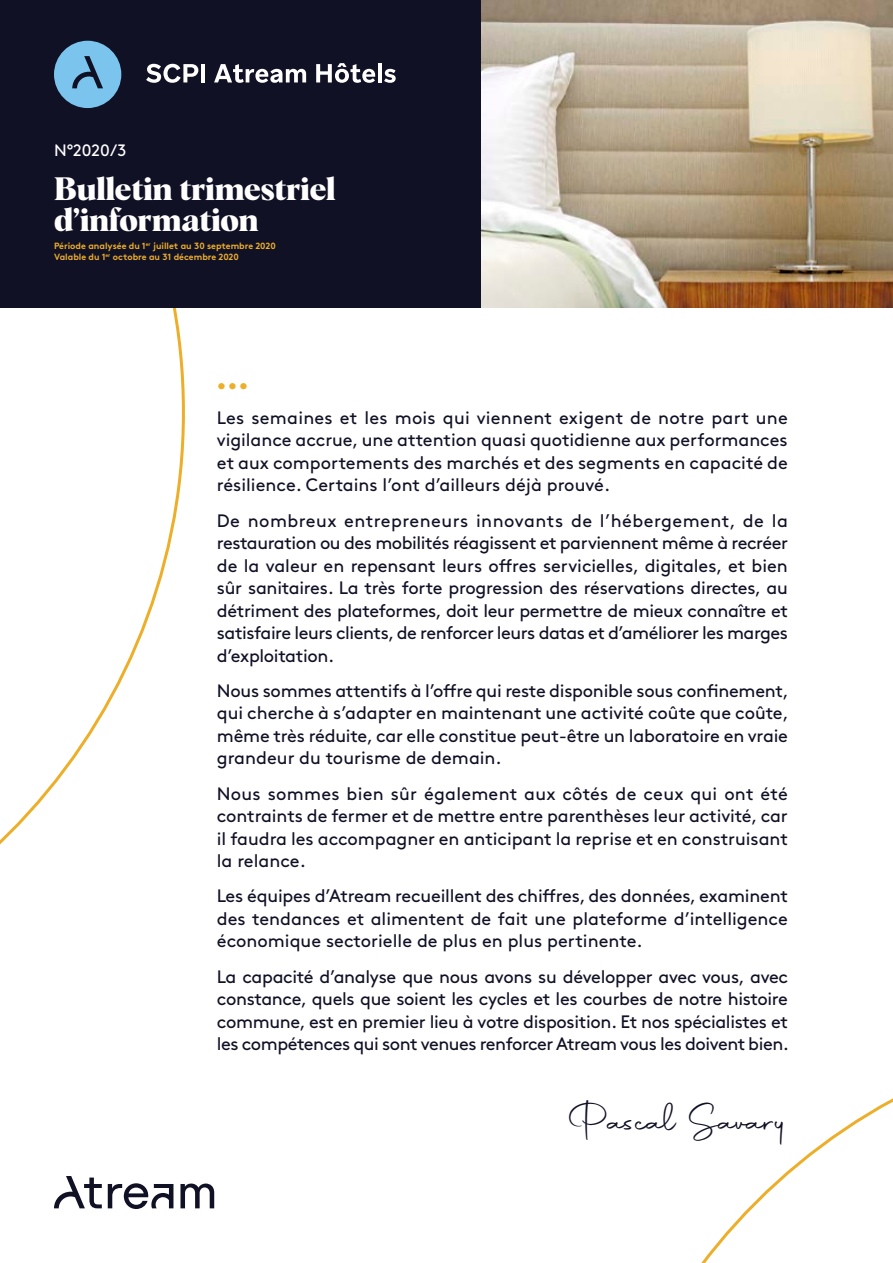
<style>
.page{position:relative;width:893px;height:1263px;background:#fff}
.page>*{position:absolute;margin:0;border:0;box-sizing:border-box;transform-origin:0 0}
.t1{font:41.4px "Autography";color:#111126}
.t2{font:700 34.5px "Albra";color:#edae2a}
.t3{font:700 31.8px/30.9px "Albra";color:#fff}
.t4{font:18px/22.5px "Brown";letter-spacing:-.005em;color:#111126;text-align:justify}
.t5{font:16.5px "Brown";color:#fff}
.t6{font:700 9px "Brown";color:#edae2a}
</style>
<div class="page">
<svg style="left:0;top:308px;width:185px;height:537px"></svg>
<img style="left:480px;top:0;width:413px;height:308px">
<div style="left:0;top:0;width:480px;height:308px;background:#111126"></div>
<svg style="left:54px;top:1176px;width:48px;height:32px"></svg>
<svg style="left:180px;top:1183px;width:34px;height:25px"></svg>
<svg style="left:108px;top:1183px;width:65px;height:26px"></svg>
<svg style="left:146px;top:64px;width:52px;height:19px"></svg>
<hr style="left:201px;top:64px;width:4px;height:18px;background:#fff">
<svg style="left:214px;top:64px;width:92px;height:19px"></svg>
<svg style="left:316px;top:63px;width:59px;height:20px"></svg>
<hr style="left:378px;top:63px;width:4px;height:19px;background:#fff">
<svg style="left:384px;top:69px;width:12px;height:14px"></svg>
<div style="left:54px;top:41px;width:67px;height:67px;background:#7ac4ee;border-radius:50%"></div>
<svg style="left:72px;top:56px;width:31px;height:32px"></svg>
<svg style="left:701px;top:1098px;width:192px;height:165px"></svg>
<p class="t5" style="left:54px;top:138px;width:74px">N°2020/3</p>
<p class="t3" style="left:54px;top:172px;width:283px">Bulletin trimestriel d’information</p>
<p class="t6" style="left:54px;top:238px;width:223px">Période analysée du 1<sup>er</sup> juillet au 30 septembre 2020</p>
<p class="t6" style="left:54px;top:249px;width:186px">Valable du 1<sup>er</sup> octobre au 31 décembre 2020</p>
<p class="t2" style="left:217px;top:351px;width:33px">...</p>
<p class="t4" style="left:217px;top:405px;width:573px">Les semaines et les mois qui viennent exigent de notre part une vigilance accrue, une attention quasi quotidienne aux performances et aux comportements des marchés et des segments en capacité de résilience. Certains l’ont d’ailleurs déjà prouvé.</p>
<p class="t4" style="left:217px;top:508px;width:573px">De nombreux entrepreneurs innovants de l’hébergement, de la restauration ou des mobilités réagissent et parviennent même à recréer de la valeur en repensant leurs offres servicielles, digitales, et bien sûr sanitaires. La très forte progression des réservations directes, au détriment des plateformes, doit leur permettre de mieux connaître et satisfaire leurs clients, de renforcer leurs datas et d’améliorer les marges d’exploitation.</p>
<p class="t4" style="left:217px;top:678px;width:573px">Nous sommes attentifs à l’offre qui reste disponible sous confinement, qui cherche à s’adapter en maintenant une activité coûte que coûte, même très réduite, car elle constitue peut-être un laboratoire en vraie grandeur du tourisme de demain.</p>
<p class="t4" style="left:217px;top:781px;width:573px">Nous sommes bien sûr également aux côtés de ceux qui ont été contraints de fermer et de mettre entre parenthèses leur activité, car il faudra les accompagner en anticipant la reprise et en construisant la relance.</p>
<p class="t4" style="left:217px;top:883px;width:573px">Les équipes d’Atream recueillent des chiffres, des données, examinent des tendances et alimentent de fait une plateforme d’intelligence économique sectorielle de plus en plus pertinente.</p>
<p class="t4" style="left:217px;top:964px;width:574px">La capacité d’analyse que nous avons su développer avec vous, avec constance, quels que soient les cycles et les courbes de notre histoire commune, est en premier lieu à votre disposition. Et nos spécialistes et les compétences qui sont venues renforcer Atream vous les doivent bien.</p>
<p class="t1" style="left:568px;top:1094px;width:221px">Pascal Savary</p>
</div>
